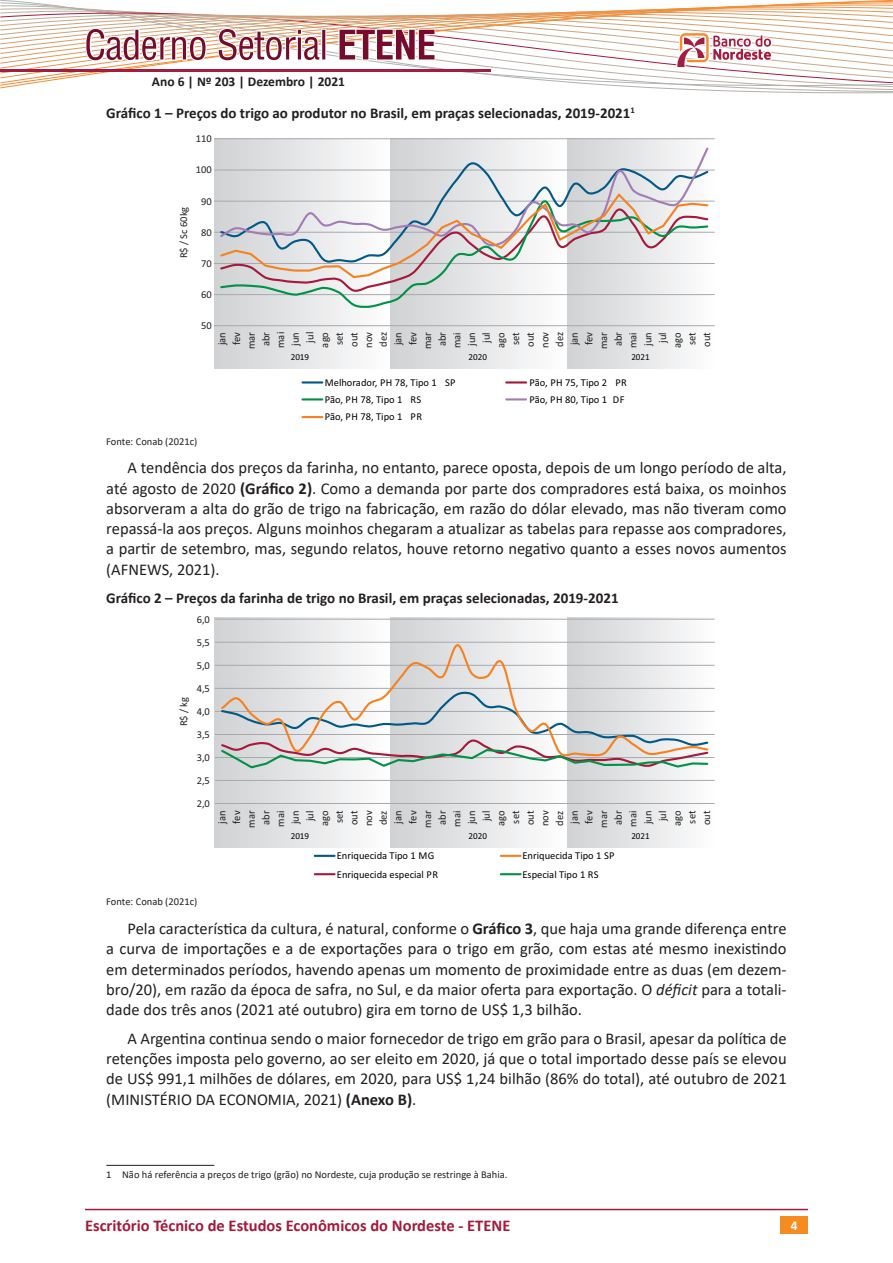
<style>
.page{position:relative;width:893px;height:1263px;background:#fff}
.page>*{position:absolute;margin:0;border:0;box-sizing:border-box;transform-origin:0 0}
.CS_Corpo_normal{font:16.5px/20.2px "Calibri";color:#231f20;text-align:justify}
.t1{font:700 16.5px "Calibri";color:#a5193b}
.CS_Tit_fig_grar{font:700 15px "Calibri";color:#231f20}
.t2{font:700 13.5px "Calibri";color:#231f20}
.t3{font:700 13.5px "Calibri";color:#fff}
.t4{font:10.95px/14.7px "Calibri";color:#231f20;text-align:right;scale:.96 1}
.t5{font:10.5px "Calibri";color:#000}
.CS_N_Rodape{font:10.5px "Calibri";color:#231f20}
.CS_Fonte{font:10.5px "Calibri";color:#231f20}
.t6{font:9.15px "Calibri";color:#000}
.s1{font-weight:700}
.s2{font-style:italic}
</style>
<div class="page">
<div style="left:781px;top:1216px;width:27px;height:17px;background:#f68b1f"></div>
<hr style="left:85px;top:1209px;width:723px;height:1px;background:#a5193b">
<div style="left:214px;top:139px;width:177px;height:230px;background:linear-gradient(to right,#d0d1d4,#fefefe)"></div>
<div style="left:567px;top:139px;width:148px;height:230px;background:linear-gradient(to right,#d0d1d4,#fdfdfe)"></div>
<div style="left:391px;top:139px;width:176px;height:230px;background:linear-gradient(to right,#d0d1d4,#fdfdfe)"></div>
<svg style="left:0;top:0;width:893px;height:352px"></svg>
<hr style="left:302px;top:381px;width:20px;height:2px;background:#005987">
<hr style="left:302px;top:398px;width:20px;height:2px;background:#009247">
<hr style="left:302px;top:416px;width:20px;height:2px;background:#f58220">
<hr style="left:506px;top:398px;width:20px;height:2px;background:#a27cb7">
<hr style="left:506px;top:381px;width:20px;height:2px;background:#a5193b">
<div style="left:214px;top:617px;width:177px;height:230px;background:linear-gradient(to right,#d0d1d4,#fdfdfd)"></div>
<div style="left:567px;top:617px;width:148px;height:230px;background:linear-gradient(to right,#d0d1d4,#fdfdfd)"></div>
<div style="left:391px;top:617px;width:176px;height:230px;background:linear-gradient(to right,#d0d1d4,#fdfdfd)"></div>
<hr style="left:215px;top:780px;width:500px;height:1px;background:#a8a9ad">
<hr style="left:215px;top:757px;width:500px;height:1px;background:#a8a9ad">
<hr style="left:215px;top:734px;width:500px;height:1px;background:#a8a9ad">
<hr style="left:215px;top:711px;width:500px;height:1px;background:#a8a9ad">
<hr style="left:215px;top:688px;width:500px;height:1px;background:#a8a9ad">
<hr style="left:215px;top:665px;width:500px;height:1px;background:#a8a9ad">
<hr style="left:215px;top:642px;width:500px;height:1px;background:#a8a9ad">
<hr style="left:215px;top:619px;width:500px;height:1px;background:#a8a9ad">
<hr style="left:215px;top:803px;width:500px;height:1px;background:#a8a9ad">
<svg style="left:219px;top:643px;width:491px;height:47px"></svg>
<svg style="left:219px;top:690px;width:491px;height:80px"></svg>
<hr style="left:315px;top:855px;width:20px;height:2px;background:#005987">
<hr style="left:501px;top:873px;width:20px;height:2px;background:#009247">
<hr style="left:501px;top:855px;width:20px;height:2px;background:#f58220">
<hr style="left:315px;top:873px;width:20px;height:2px;background:#a5193b">
<hr style="left:106px;top:1165px;width:108px;height:1px;background:#231f20">
<p class="t2" style="left:152px;top:72px;width:195px">Ano 6 | Nº 203 | Dezembro | 2021</p>
<p class="CS_Tit_fig_grar" style="left:106px;top:102px;width:530px">Gráfico 1 – Preços do trigo ao produtor no Brasil, em praças selecionadas, 2019-2021<sup>1</sup></p>
<p class="CS_N_Rodape" style="left:196px;top:134px;width:17px">110</p>
<p class="CS_N_Rodape" style="left:196px;top:166px;width:17px">100</p>
<p class="CS_N_Rodape" style="left:201px;top:197px;width:12px">90</p>
<p class="CS_N_Rodape" style="left:201px;top:228px;width:12px">80</p>
<p class="CS_N_Rodape" style="left:201px;top:259px;width:12px">70</p>
<p class="CS_N_Rodape" style="left:201px;top:290px;width:12px">60</p>
<p class="CS_N_Rodape" style="left:201px;top:322px;width:12px">50</p>
<p class="CS_N_Rodape" style="left:179px;top:258px;width:53px;rotate:-90deg">R$ / Sc 60kg</p>
<p class="t4" style="left:215px;top:349px;width:19px;rotate:-90deg">jan fev mar abr mai jun jul ago set out nov dez jan fev mar abr mai jun jul ago set out nov dez jan fev mar abr mai jun jul ago set out</p>
<p class="t6" style="left:291px;top:353px;width:20px">2019</p>
<p class="t6" style="left:469px;top:353px;width:20px">2020</p>
<p class="t6" style="left:631px;top:353px;width:20px">2021</p>
<p class="t5" style="left:325px;top:378px;width:132px">Melhorador, PH 78, Tipo 1 SP</p>
<p class="t5" style="left:530px;top:378px;width:99px">Pão, PH 75, Tipo 2 PR</p>
<p class="t5" style="left:325px;top:395px;width:98px">Pão, PH 78, Tipo 1 RS</p>
<p class="t5" style="left:530px;top:395px;width:97px">Pão, PH 80, Tipo 1 DF</p>
<p class="t5" style="left:325px;top:412px;width:99px">Pão, PH 78, Tipo 1 PR</p>
<p class="CS_Fonte" style="left:106px;top:434px;width:93px">Fonte: Conab (2021c)</p>
<p class="CS_Corpo_normal" style="left:106px;top:457px;width:682px;text-indent:21px">A tendência dos preços da farinha, no entanto, parece oposta, depois de um longo período de alta, até agosto de 2020 <span class="s1">(Gráfico 2)</span>. Como a demanda por parte dos compradores está baixa, os moinhos absorveram a alta do grão de trigo na fabricação, em razão do dólar elevado, mas não tiveram como repassá-la aos preços. Alguns moinhos chegaram a atualizar as tabelas para repasse aos compradores, a partir de setembro, mas, segundo relatos, houve retorno negativo quanto a esses novos aumentos (AFNEWS, 2021).</p>
<p class="CS_Tit_fig_grar" style="left:106px;top:588px;width:514px">Gráfico 2 – Preços da farinha de trigo no Brasil, em praças selecionadas, 2019-2021</p>
<p class="CS_N_Rodape" style="left:179px;top:726px;width:31px;rotate:-90deg">R$ / kg</p>
<p class="CS_N_Rodape" style="left:197px;top:615px;width:15px">6,0</p>
<p class="CS_N_Rodape" style="left:197px;top:638px;width:15px">5,5</p>
<p class="CS_N_Rodape" style="left:197px;top:661px;width:15px">5,0</p>
<p class="CS_N_Rodape" style="left:197px;top:684px;width:15px">4,5</p>
<p class="CS_N_Rodape" style="left:197px;top:707px;width:15px">4,0</p>
<p class="CS_N_Rodape" style="left:197px;top:730px;width:15px">3,5</p>
<p class="CS_N_Rodape" style="left:197px;top:753px;width:15px">3,0</p>
<p class="CS_N_Rodape" style="left:197px;top:776px;width:15px">2,5</p>
<p class="CS_N_Rodape" style="left:197px;top:800px;width:15px">2,0</p>
<p class="t4" style="left:215px;top:828px;width:19px;rotate:-90deg">jan fev mar abr mai jun jul ago set out nov dez jan fev mar abr mai jun jul ago set out nov dez jan fev mar abr mai jun jul ago set out</p>
<p class="t6" style="left:291px;top:832px;width:20px">2019</p>
<p class="t6" style="left:469px;top:832px;width:20px">2020</p>
<p class="t6" style="left:631px;top:832px;width:20px">2021</p>
<p class="t5" style="left:337px;top:851px;width:99px">Enriquecida Tipo 1 MG</p>
<p class="t5" style="left:522px;top:851px;width:94px">Enriquecida Tipo 1 SP</p>
<p class="t5" style="left:337px;top:870px;width:103px">Enriquecida especial PR</p>
<p class="t5" style="left:522px;top:870px;width:78px">Especial Tipo 1 RS</p>
<p class="CS_Fonte" style="left:106px;top:894px;width:93px">Fonte: Conab (2021c)</p>
<p class="CS_Corpo_normal" style="left:106px;top:918px;width:682px;text-indent:21px">Pela característica da cultura, é natural, conforme o <span class="s1">Gráfico 3</span>, que haja uma grande diferença entre a curva de importações e a de exportações para o trigo em grão, com estas até mesmo inexistindo em determinados períodos, havendo apenas um momento de proximidade entre as duas (em dezem&shy;bro/20), em razão da época de safra, no Sul, e da maior oferta para exportação. O <span class="s2">déficit</span> para a totali&shy;dade dos três anos (2021 até outubro) gira em torno de US$ 1,3 bilhão.</p>
<p class="CS_Corpo_normal" style="left:106px;top:1028px;width:682px;text-indent:21px">A Argentina continua sendo o maior fornecedor de trigo em grão para o Brasil, apesar da política de retenções imposta pelo governo, ao ser eleito em 2020, já que o total importado desse país se elevou de US$ 991,1 milhões de dólares, em 2020, para US$ 1,24 bilhão (86% do total), até outubro de 2021 (MINISTÉRIO DA ECONOMIA, 2021) <span class="s1">(Anexo B)</span>.</p>
<p class="CS_N_Rodape" style="left:106px;top:1167px;width:403px">1 Não há referência a preços de trigo (grão) no Nordeste, cuja produção se restringe à Bahia.</p>
<p class="t1" style="left:85px;top:1213px;width:427px">Escritório Técnico de Estudos Econômicos do Nordeste - ETENE</p>
<p class="t3" style="left:791px;top:1216px;width:8px">4</p>
</div>
